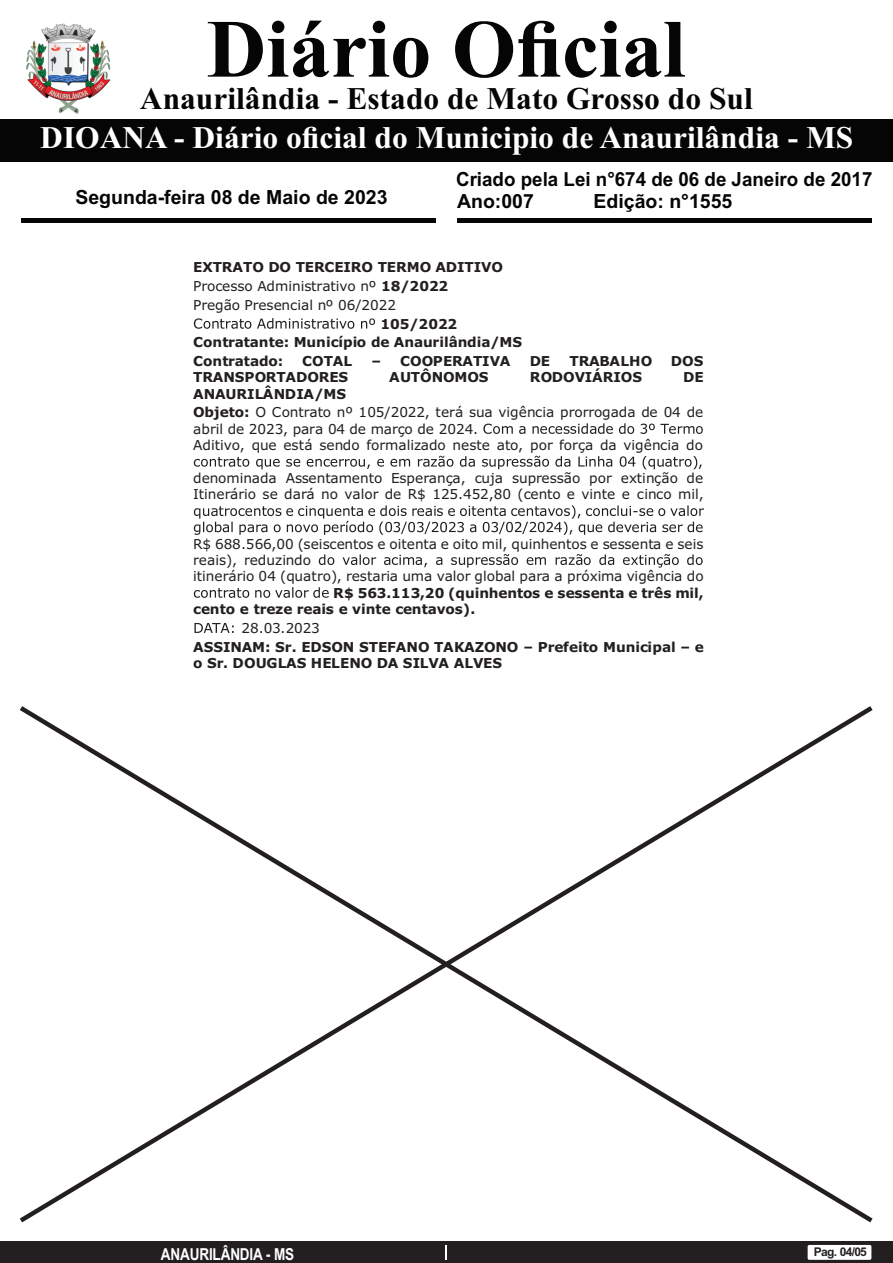
<style>
.page{position:relative;width:893px;height:1263px;background:#fff}
.page>*{position:absolute;margin:0;border:0;box-sizing:border-box;transform-origin:0 0}
.t1{font:700 82.5px "Times New Roman";color:#040504}
.t2{font:700 31.5px "Times New Roman";color:#fff}
.t3{font:700 31.5px "Times New Roman";color:#040504}
.t4{font:700 19.5px/21.8px "Arial";color:#040504;scale:.96 1}
.t5{font:700 19.5px "Arial";color:#040504}
.t6{font:700 16.5px "Arial Narrow";letter-spacing:-.01em;color:#fff}
.t7{font:13.65px/18.8px "Verdana";color:#231f20}
.t8{font:700 13.65px/18.6px "Verdana";color:#231f20}
.t9{font:700 12px "Arial";letter-spacing:-.055em;color:#231f20}
.s1{font-weight:700}
</style>
<div class="page">
<div style="left:0;top:1242px;width:893px;height:21px;background:#231f20"></div>
<svg style="left:446px;top:1245px;width:1px;height:15px"></svg>
<div style="left:808px;top:1245px;width:63px;height:15px;background:#fff;border-radius:2px"></div>
<div style="left:0;top:119px;width:893px;height:42px;background:#040504"></div>
<hr style="left:21px;top:218px;width:415px;height:4px;background:#040504">
<hr style="left:457px;top:218px;width:415px;height:4px;background:#040504">
<img style="left:26px;top:23px;width:85px;height:91px">
<svg style="left:194px;top:318px;width:181px;height:11px"></svg>
<svg style="left:483px;top:423px;width:220px;height:11px"></svg>
<svg style="left:194px;top:456px;width:259px;height:13px"></svg>
<svg style="left:460px;top:456px;width:242px;height:13px"></svg>
<svg style="left:194px;top:505px;width:510px;height:30px"></svg>
<svg style="left:319px;top:554px;width:384px;height:14px"></svg>
<svg style="left:194px;top:587px;width:135px;height:11px"></svg>
<svg style="left:194px;top:623px;width:40px;height:10px"></svg>
<svg style="left:19px;top:706px;width:854px;height:517px"></svg>
<h1 class="t1" style="left:207px;top:21px;width:480px">Diário Oficial</h1>
<h2 class="t3" style="left:140px;top:88px;width:614px">Anaurilândia - Estado de Mato Grosso do Sul</h2>
<h2 class="t2" style="left:40px;top:126px;width:814px">DIOANA - Diário oficial do Municipio de Anaurilândia - MS</h2>
<h3 class="t5" style="left:75px;top:190px;width:314px">Segunda-feira 08 de Maio de 2023</h3>
<h3 class="t4" style="left:456px;top:170px;width:435px">Criado pela Lei n°674 de 06 de Janeiro de 2017<br>Ano:007</h3>
<h3 class="t5" style="left:593px;top:193px;width:140px">Edição: n°1555</h3>
<p class="t7" style="left:193px;top:259px;width:312px"><span class="s1">EXTRATO DO TERCEIRO TERMO ADITIVO<br></span>Processo Administrativo nº <span class="s1">18/2022<br></span>Pregão Presencial nº 06/2022</p>
<p class="t8" style="left:193px;top:315px;width:331px;text-indent:187px">105/2022<br>Contratante: Município de Anaurilândia/MS<br>Contratado:</p>
<p class="t8" style="left:302px;top:353px;width:52px">COTAL</p>
<p class="t8" style="left:371px;top:353px;width:141px">– COOPERATIVA</p>
<p class="t8" style="left:530px;top:353px;width:22px">DE</p>
<p class="t8" style="left:569px;top:353px;width:84px">TRABALHO</p>
<p class="t8" style="left:671px;top:353px;width:34px">DOS</p>
<p class="t8" style="left:193px;top:369px;width:157px">TRANSPORTADORES</p>
<p class="t8" style="left:389px;top:369px;width:101px">AUTÔNOMOS</p>
<p class="t8" style="left:530px;top:369px;width:114px">RODOVIÁRIOS</p>
<p class="t8" style="left:683px;top:369px;width:22px">DE</p>
<p class="t7" style="left:193px;top:386px;width:512px;line-height:18.3px"><span class="s1">ANAURILÂNDIA/MS<br>Objeto:</span> O Contrato nº 105/2022, terá sua vigência prorrogada de 04 de</p>
<p class="t7" style="left:193px;top:422px;width:511px;line-height:16.2px">abril de 2023, para 04 de março de 2024.<br>Aditivo, que está sendo formalizado neste ato, por força da vigência do</p>
<p class="t7" style="left:193px;top:469px;width:512px">denominada Assentamento Esperança, cuja supressão por extinção de</p>
<p class="t7" style="left:193px;top:486px;width:512px">Itinerário se dará no valor de R$ 125.452,80 (cento e vinte e cinco mil,</p>
<p class="t7" style="left:632px;top:503px;width:8px">-</p>
<p class="t7" style="left:193px;top:537px;width:512px;line-height:16.4px">R$ 688.566,00 (seiscentos e oitenta e oito mil, quinhentos e sessenta e seis reais), reduzindo<br>itinerário 04 (quatro), restaria uma valor global para a próxima vigência do</p>
<p class="t8" style="left:193px;top:586px;width:512px;line-height:16.5px;text-indent:140px">R$ 563.113,20 (quinhentos e sessenta e três mil, cento e treze reais e vinte centavos).</p>
<p class="t7" style="left:241px;top:620px;width:80px">28.03.2023</p>
<p class="t8" style="left:193px;top:640px;width:512px;line-height:16.5px">ASSINAM: Sr. EDSON STEFANO TAKAZONO – Prefeito Municipal – e o Sr. DOUGLAS HELENO DA SILVA ALVES</p>
<p class="t6" style="left:161px;top:1248px;width:135px">ANAURILÂNDIA - MS</p>
<p class="t9" style="left:814px;top:1247px;width:55px">Pag. 04/05</p>
</div>
